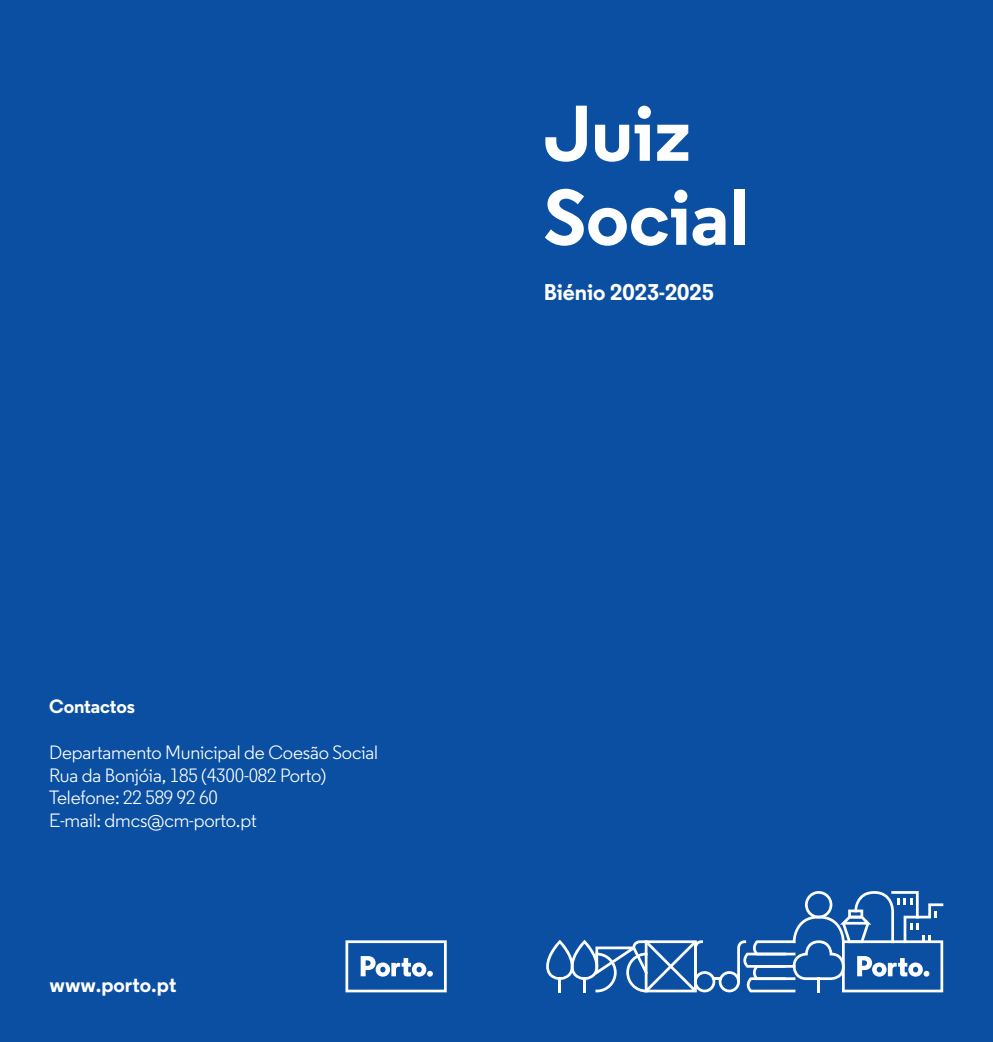
<style>
.page{position:relative;width:993px;height:1042px;background:#fff}
.page>*{position:absolute;margin:0;border:0;box-sizing:border-box;transform-origin:0 0}
.t1{font:700 78.75px "Regular";color:#fff}
.t2{font:700 22.75px "Regular";color:#fff}
.t3{font:700 21px "Regular";color:#fff}
.t4{font:19.25px "Regular";letter-spacing:-.01em;color:#fff}
.t5{font:700 19.25px "Regular";letter-spacing:-.01em;color:#fff}
</style>
<div class="page">
<div style="left:496px;top:0;width:496px;height:1042px;background:#0a4fa2"></div>
<div style="left:0;top:0;width:496px;height:1042px;background:#0a4fa2"></div>
<svg style="left:546px;top:891px;width:397px;height:101px"></svg>
<svg style="left:345px;top:940px;width:101px;height:52px"></svg>
<p class="t5" style="left:49px;top:694px;width:87px">Contactos</p>
<p class="t4" style="left:49px;top:740px;width:330px">Departamento Municipal de Coesão Social</p>
<p class="t4" style="left:49px;top:763px;width:278px">Rua da Bonjóia, 185 (4300-082 Porto)</p>
<p class="t4" style="left:49px;top:786px;width:170px">Telefone: 22 589 92 60</p>
<p class="t4" style="left:49px;top:808px;width:209px">E-mail: dmcs@cm-porto.pt</p>
<p class="t3" style="left:50px;top:971px;width:128px">www.porto.pt</p>
<p class="t1" style="left:543px;top:82px;width:149px">Juiz</p>
<p class="t1" style="left:543px;top:166px;width:206px">Social</p>
<p class="t2" style="left:543px;top:277px;width:172px">Biénio 2023-2025</p>
</div>
